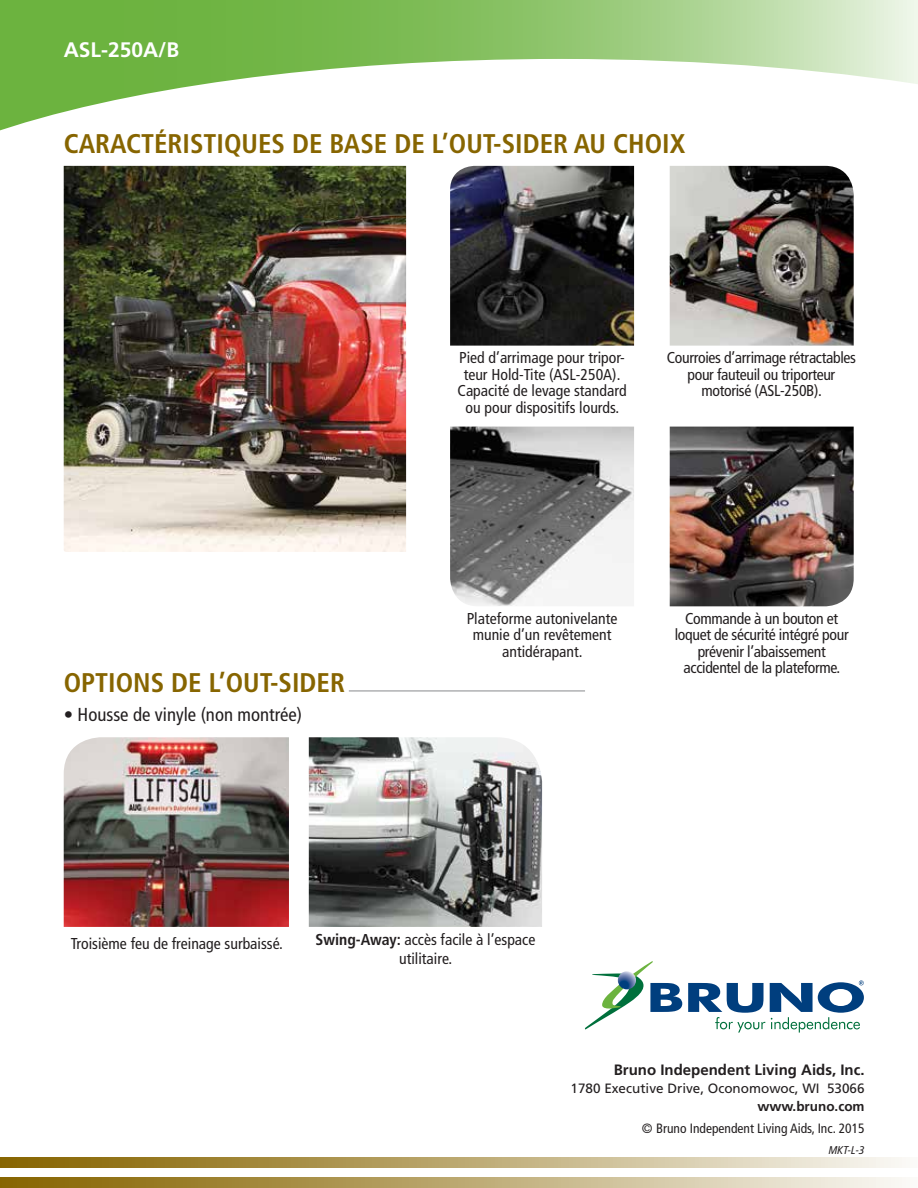
<style>
.page{position:relative;width:918px;height:1188px;background:#fff}
.page>*{position:absolute;margin:0;border:0;box-sizing:border-box;transform-origin:0 0}
.t1{font:700 condensed 27px "Frutiger LT Std";color:#876500}
.t2{font:700 21px "Frutiger LT Std";color:#fff}
.t3{font:condensed 18.75px "Frutiger LT Std";color:#231f20}
.t4{font:condensed 15.75px/16.5px "Frutiger LT Std";color:#231f20;text-align:center}
.t5{font:condensed 15.75px/16.5px "Frutiger LT Std";letter-spacing:-.02em;color:#231f20;text-align:center}
.t6{font:700 15px "Frutiger LT Std";color:#231f20}
.t7{font:13.5px "Frutiger LT Std";color:#231f20}
.t8{font:condensed 13.5px "Frutiger LT Std";color:#231f20}
.t9{font:700 13.5px "Frutiger LT Std";color:#231f20}
.t10{font:italic condensed 11.25px "Frutiger LT Pro";color:#231f20}
.s1{font-weight:700}
</style>
<div class="page">
<svg style="left:0;top:1177px;width:902px;height:11px;background:#bca972"></svg>
<svg style="left:0;top:1157px;width:902px;height:11px;background:#bca972"></svg>
<svg style="left:0;top:0;width:918px;height:131px"></svg>
<img style="left:670px;top:427px;width:184px;height:179px">
<img style="left:450px;top:166px;width:184px;height:180px">
<img style="left:670px;top:166px;width:184px;height:180px">
<svg style="left:585px;top:961px;width:279px;height:72px"></svg>
<img style="left:64px;top:166px;width:342px;height:386px">
<img style="left:450px;top:427px;width:184px;height:179px">
<hr style="left:349px;top:691px;width:236px;height:1px;background:#888a8d">
<img style="left:64px;top:737px;width:225px;height:190px">
<img style="left:309px;top:737px;width:233px;height:190px">
<h2 class="t2" style="left:64px;top:38px;width:117px">ASL-250A/B</h2>
<h1 class="t1" style="left:64px;top:128px;width:623px">CARACTÉRISTIQUES DE BASE DE L’OUT-SIDER AU CHOIX</h1>
<h1 class="t1" style="left:64px;top:667px;width:283px">OPTIONS DE L’OUT-SIDER</h1>
<p class="t3" style="left:64px;top:704px;width:240px">• Housse de vinyle (non montrée)</p>
<p class="t4" style="left:458px;top:350px;width:171px">Pied d’arrimage pour tripor&shy;teur Hold-Tite (ASL-250A).<br>Capacité de levage standard ou pour dispositifs lourds.</p>
<p class="t5" style="left:667px;top:350px;width:191px">Courroies d’arrimage rétractables pour fauteuil ou triporteur motorisé (ASL-250B).</p>
<p class="t4" style="left:467px;top:610px;width:152px">Plateforme autonivelante munie d’un revêtement antidérapant.</p>
<p class="t5" style="left:675px;top:610px;width:175px">Commande à un bouton et loquet de sécurité intégré pour prévenir l’abaissement accidentel de la plateforme.</p>
<p class="t4" style="left:71px;top:936px;width:214px">Troisième feu de freinage surbaissé.</p>
<p class="t4" style="left:316px;top:930px;width:221px;line-height:19.5px"><span class="s1">Swing-Away:</span> accès facile à l’espace utilitaire.</p>
<p class="t6" style="left:614px;top:1061px;width:252px">Bruno Independent Living Aids, Inc.</p>
<p class="t7" style="left:571px;top:1080px;width:296px">1780 Executive Drive, Oconomowoc, WI 53066</p>
<p class="t9" style="left:757px;top:1098px;width:109px">www.bruno.com</p>
<p class="t8" style="left:642px;top:1120px;width:224px">© Bruno Independent Living Aids, Inc. 2015</p>
<p class="t10" style="left:829px;top:1143px;width:37px">MKT-L-3</p>
</div>
